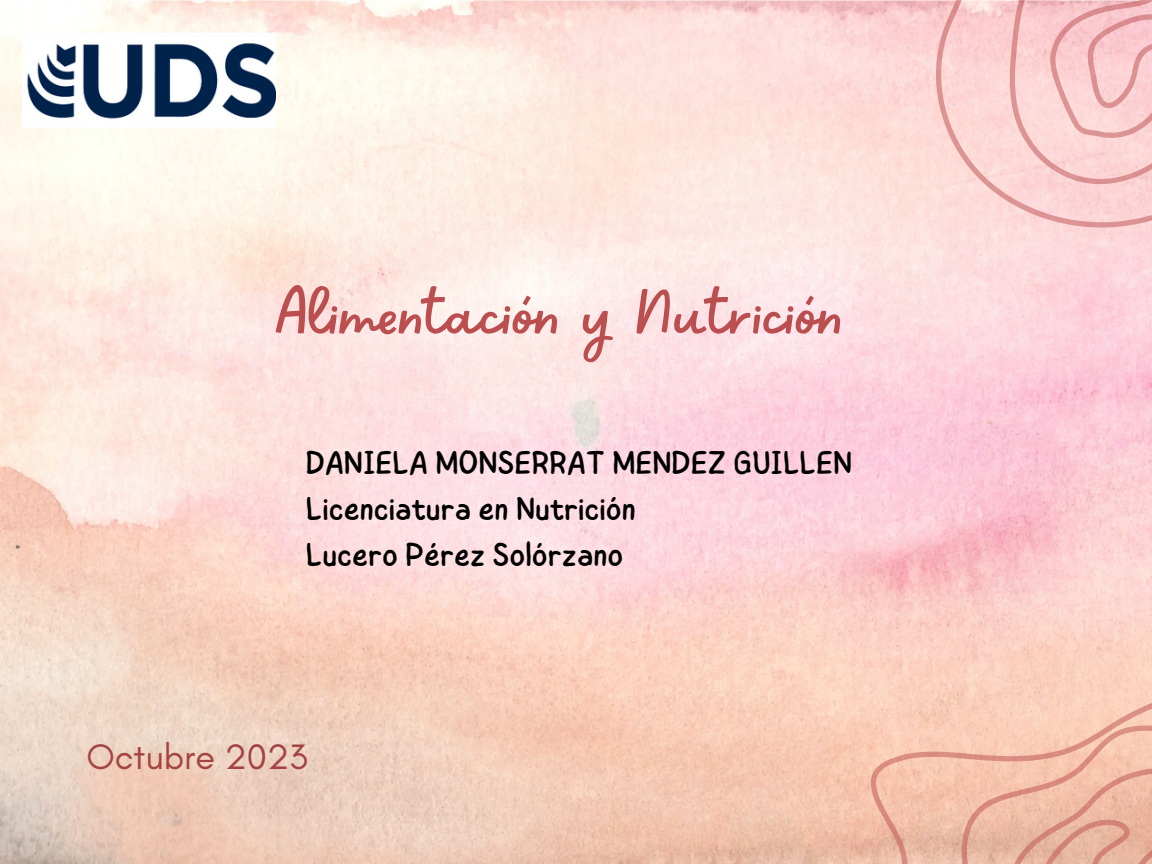
<style>
.page{position:relative;width:1152px;height:864px;background:#fff}
.page>*{position:absolute;margin:0;border:0;box-sizing:border-box;transform-origin:0 0}
.t1{font:73.5px "Sweet Apricot";color:#bb4f4f}
.t2{font:36px "Glacial Indifference";color:#a44343}
.t3{font:33px "Childos Arabic";color:#000}
</style>
<div class="page">
<img style="left:0;top:0;width:1152px;height:864px">
<svg style="left:936px;top:0;width:216px;height:228px;background:#f8cccc"></svg>
<svg style="left:842px;top:622px;width:310px;height:242px;background:#f4c4b1"></svg>
<img style="left:22px;top:0;width:253px;height:213px">
<p class="t1" style="left:276px;top:265px;width:572px">Alimentación y Nutrición</p>
<p class="t3" style="left:306px;top:439px;width:548px">DANIELA MONSERRAT MENDEZ GUILLEN</p>
<p class="t3" style="left:306px;top:485px;width:331px">Licenciatura en Nutrición</p>
<p class="t3" style="left:306px;top:531px;width:319px">Lucero Pérez Solórzano</p>
<p class="t2" style="left:86px;top:734px;width:223px">Octubre 2023</p>
</div>
